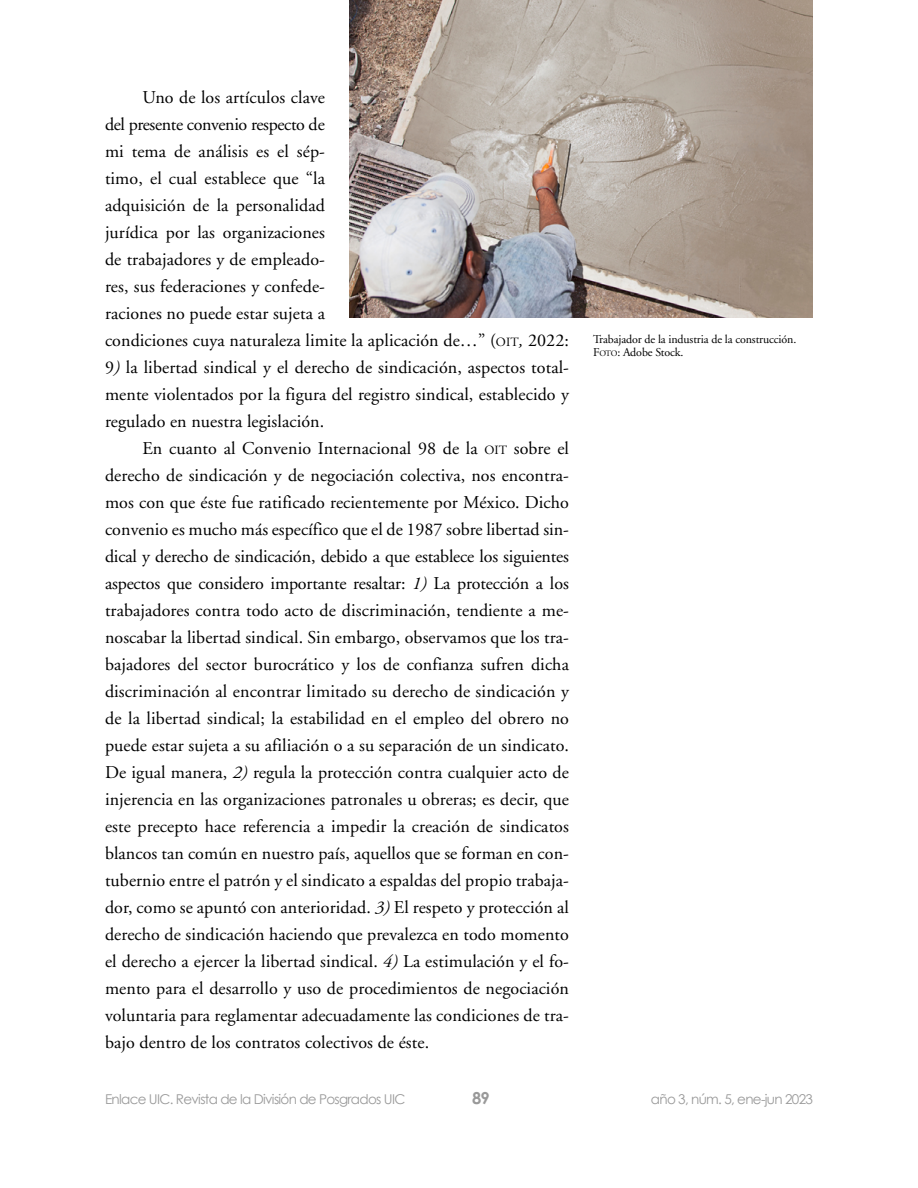
<style>
.page{position:relative;width:918px;height:1188px;background:#fff}
.page>*{position:absolute;margin:0;border:0;box-sizing:border-box;transform-origin:0 0}
.Párrafo_2{font:18px/27px "Adobe Garamond";letter-spacing:.005em;color:#000;text-align:justify}
.t1{font:700 16.5px "Century Gothic";color:#999}
.t2{font:13.5px "Century Gothic";letter-spacing:-.05em;color:#999}
.Pie_de_foto{font:12px "Adobe Garamond";letter-spacing:-.01em;color:#000}
.s1{font-size:12.6px}
.s2{font-style:italic}
.s3{font-style:inherit}
.s4{font-size:8.4px}
</style>
<div class="page">
<img style="left:349px;top:0;width:464px;height:317px">
<p class="Párrafo_2" style="left:105px;top:84px;width:466px;text-align:left;text-indent:38px">Uno de los artículos clave<br>del presente convenio respecto de<br>mi tema de análisis es el sép-<br>timo, el cual establece que “la<br>adquisición de la personalidad<br>jurídica por las organizaciones<br>de trabajadores y de empleado-<br>res, sus federaciones y confede-<br>raciones no puede estar sujeta a<br>condiciones cuya naturaleza limite la aplicación de…” (<span class="s1">OIT</span><span class="s2">,</span> 2022:</p>
<p class="Párrafo_2" style="left:105px;top:354px;width:466px">9<span class="s2">)</span> la libertad sindical y el derecho de sindicación, aspectos total&shy;mente violentados por la figura del registro sindical, establecido y regulado en nuestra legislación.</p>
<p class="Párrafo_2" style="left:105px;top:435px;width:466px;text-indent:38px">En cuanto al Convenio Internacional 98 de la <span class="s1">OIT</span> sobre el derecho de sindicación y de negociación colectiva, nos encontra&shy;mos con que éste fue ratificado recientemente por México. Dicho convenio es mucho más específico que el de 1987 sobre libertad sin&shy;dical y derecho de sindicación, debido a que establece los siguientes aspectos que considero importante resaltar: <span class="s2">1)</span> La protección a los trabajadores contra todo acto de discriminación, tendiente a me&shy;noscabar la libertad sindical. Sin embargo, observamos que los tra&shy;bajadores del sector burocrático y los de confianza sufren dicha discriminación al encontrar limitado su derecho de sindicación y de la libertad sindical; la estabilidad en el empleo del obrero no puede estar sujeta a su afiliación o a su separación de un sindicato.<br>De igual manera, <span class="s2">2)</span> regula la protección contra cualquier acto de injerencia en las organizaciones patronales u obreras; es decir, que este precepto hace referencia a impedir la creación de sindicatos blancos tan común en nuestro país, aquellos que se forman en con&shy;tubernio entre el patrón y el sindicato a espaldas del propio trabaja&shy;dor, como se apuntó con anterioridad. <span class="s2">3)</span> El respeto y protección al derecho de sindicación haciendo que prevalezca en todo momento el derecho a ejercer la libertad sindical. <span class="s2">4)</span> La estimulación y el fo&shy;mento para el desarrollo y uso de procedimientos de negociación voluntaria para reglamentar adecuadamente las condiciones de tra&shy;bajo dentro de los contratos colectivos de éste.</p>
<p class="Pie_de_foto" style="left:593px;top:333px;width:205px">Trabajador de la industria de la construcción.</p>
<p class="Pie_de_foto" style="left:593px;top:346px;width:92px"><span class="s3">F</span><span class="s4">OTO</span>: Adobe Stock.</p>
<p class="t2" style="left:105px;top:1091px;width:302px">Enlace UIC. Revista de la División de Posgrados UIC</p>
<p class="t1" style="left:472px;top:1087px;width:19px">89</p>
<p class="t2" style="left:651px;top:1091px;width:164px">año 3, núm. 5, ene-jun 2023</p>
</div>
